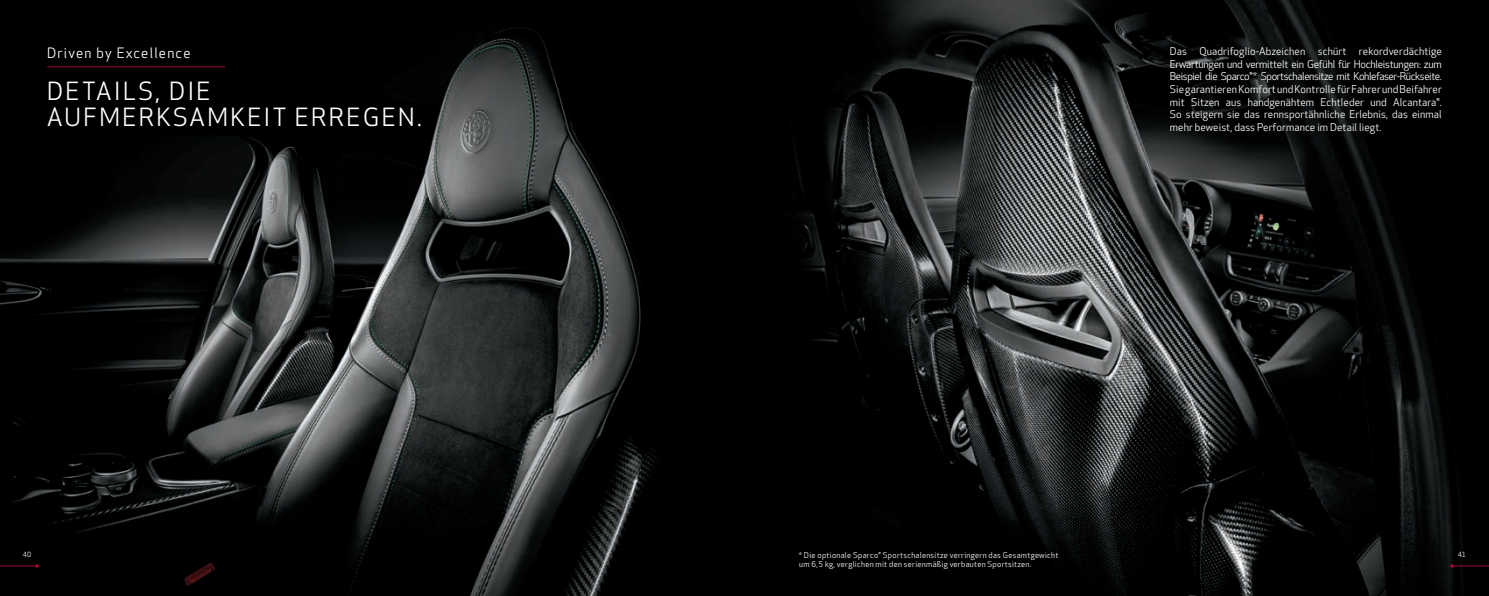
<style>
.page{position:relative;width:1489px;height:596px;background:#fff}
.page>*{position:absolute;margin:0;border:0;box-sizing:border-box;transform-origin:0 0}
.t1{font:24.5px/26.2px "Apex New";letter-spacing:.1em;color:#fff}
.t2{font:14px "Apex New";letter-spacing:.09em;color:#fff}
.t3{font:10.5px/12.6px "Apex New";letter-spacing:.01em;color:#fff;text-align:justify}
.t4{font:7.88px/8.8px "Apex New";letter-spacing:.04em;color:#fff}
.t5{font:7px "Apex New";color:#fff}
</style>
<div class="page">
<img style="left:0;top:0;width:1488px;height:595px">
<hr style="left:0;top:565px;width:37px;height:1px;background:#a30a32">
<hr style="left:1451px;top:565px;width:37px;height:1px;background:#a30a32">
<hr style="left:47px;top:66px;width:178px;height:1px;background:#a30a32">
<h2 class="t2" style="left:47px;top:45px;width:145px">Driven by Excellence</h2>
<p class="t3" style="left:1169px;top:45px;width:273px">Das Quadrifoglio-Abzeichen schürt rekordverdächtige Erwartungen und vermittelt ein Gefühl für Hochleistungen: zum Beispiel die Sparco®* Sportschalensitze mit Kohlefaser-Rückseite.<br>Sie garantieren Komfort und Kontrolle für Fahrer und Beifahrer mit Sitzen aus handgenähtem Echtleder und Alcantara®.<br>So steigern sie das rennsportähnliche Erlebnis, das einmal mehr beweist, dass Performance im Detail liegt.</p>
<h1 class="t1" style="left:47px;top:79px;width:376px">DETAILS, DIE<br>AUFMERKSAMKEIT ERREGEN.</h1>
<p class="t5" style="left:23px;top:550px;width:10px">40</p>
<p class="t5" style="left:1457px;top:550px;width:10px">41</p>
<p class="t4" style="left:799px;top:551px;width:261px">* Die optionale Sparco® Sportschalensitze verringern das Gesamtgewicht um 6,5 kg, verglichen mit den serienmäßig verbauten Sportsitzen.</p>
</div>
